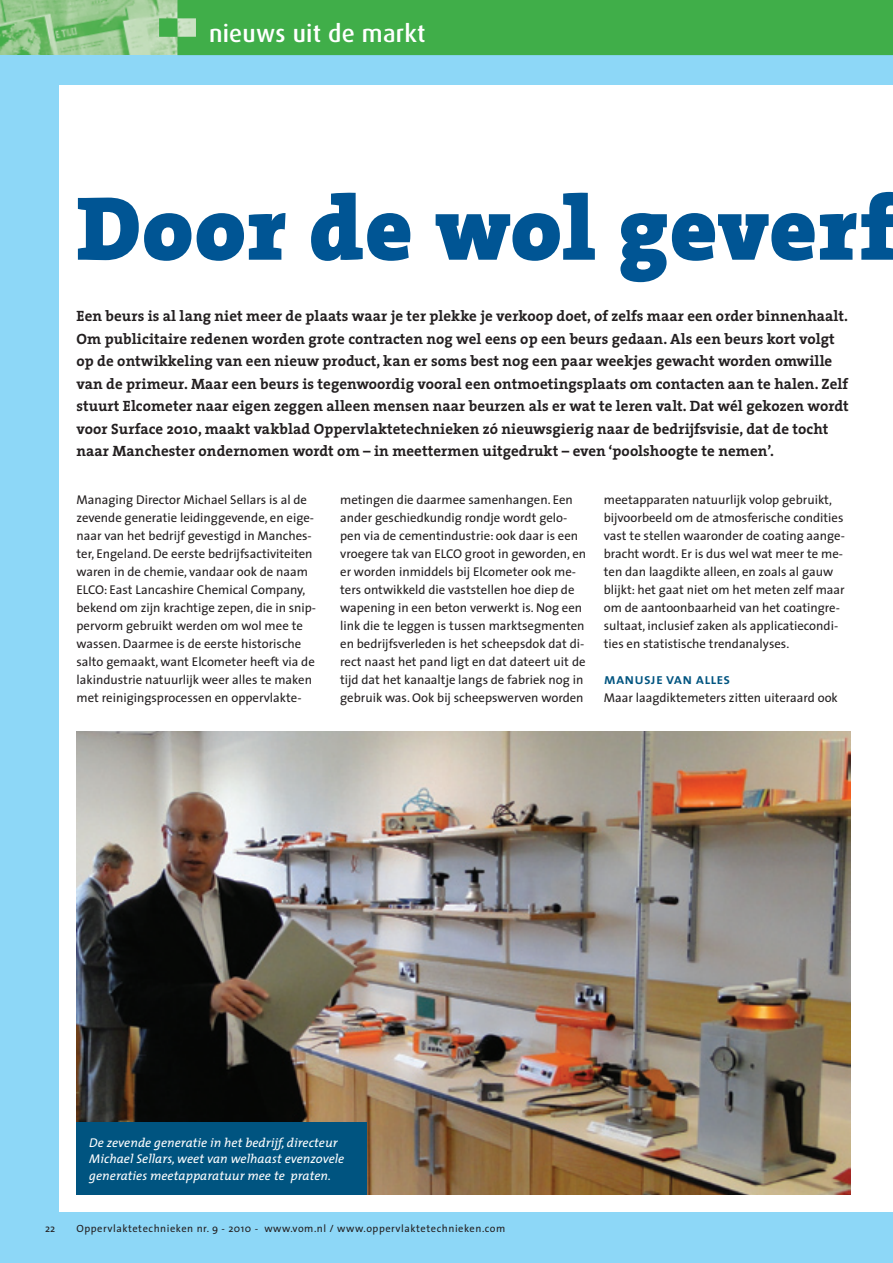
<style>
.page{position:relative;width:893px;height:1263px;background:#fff}
.page>*{position:absolute;margin:0;border:0;box-sizing:border-box;transform-origin:0 0}
.kop{font:900 91.5px "The Serif";letter-spacing:.01em;color:#005594}
.t1{font:500 24.3px "Dax";letter-spacing:.01em;color:#fff}
.intro{font:700 15px/22.5px "The Serif";letter-spacing:.005em;color:#231f20}
.subkop{font:15px "The Mix Semi Bold Caps";letter-spacing:.01em;color:#005480}
.platte_tekst{font:12.75px/18px "The Sans";color:#231f20}
.bijschrift{font:italic 12.75px/16.5px "The Mix";letter-spacing:.005em;color:#fff}
.t2{font:10.5px "The Sans";letter-spacing:.05em;color:#231f20}
</style>
<div class="page">
<div style="left:0;top:44px;width:893px;height:1219px;background:#8dd7f7"></div>
<img style="left:0;top:0;width:159px;height:55px">
<div style="left:159px;top:0;width:734px;height:55px;background:#40ae49"></div>
<div style="left:60px;top:85px;width:833px;height:1127px;background:#fff"></div>
<img style="left:77px;top:731px;width:773px;height:464px">
<div style="left:77px;top:1123px;width:290px;height:72px;background:#005480"></div>
<p class="t1" style="left:209px;top:20px;width:218px">nieuws uit de markt</p>
<p class="kop" style="left:77px;top:151px;width:821px">Door de wol geverf</p>
<p class="intro" style="left:77px;top:305px;width:774px">Een beurs is al lang niet meer de plaats waar je ter plekke je verkoop doet, of zelfs maar een order binnenhaalt.<br>Om publicitaire redenen worden grote contracten nog wel eens op een beurs gedaan. Als een beurs kort volgt op de ontwikkeling van een nieuw product, kan er soms best nog een paar weekjes gewacht worden omwille van de primeur. Maar een beurs is tegenwoordig vooral een ontmoetingsplaats om contacten aan te halen. Zelf stuurt Elcometer naar eigen zeggen alleen mensen naar beurzen als er wat te leren valt. Dat wél gekozen wordt voor Surface 2010, maakt vakblad Oppervlaktetechnieken zó nieuwsgierig naar de bedrijfsvisie, dat de tocht naar Manchester ondernomen wordt om – in meettermen uitgedrukt – even ‘poolshoogte te nemen’.</p>
<p class="platte_tekst" style="left:604px;top:490px;width:243px">meetapparaten natuurlijk volop gebruikt, bijvoorbeeld om de atmosferische condities vast te stellen waaronder de coating aange&shy;bracht wordt. Er is dus wel wat meer te me&shy;ten dan laagdikte alleen, en zoals al gauw blijkt: het gaat niet om het meten zelf maar om de aantoonbaarheid van het coatingre&shy;sultaat, inclusief zaken als applicatiecondi&shy;ties en statistische trendanalyses.</p>
<p class="subkop" style="left:604px;top:666px;width:128px">manusje van alles</p>
<p class="platte_tekst" style="left:604px;top:688px;width:236px">Maar laagdiktemeters zitten uiteraard ook</p>
<p class="platte_tekst" style="left:77px;top:490px;width:241px">Managing Director Michael Sellars is al de zevende generatie leidinggevende, en eige&shy;naar van het bedrijf gevestigd in Manches&shy;ter, Engeland. De eerste bedrijfsactiviteiten waren in de chemie, vandaar ook de naam ELCO: East Lancashire Chemical Company, bekend om zijn krachtige zepen, die in snip&shy;pervorm gebruikt werden om wol mee te wassen. Daarmee is de eerste historische salto gemaakt, want Elcometer heeft via de lakindustrie natuurlijk weer alles te maken met reinigingsprocessen en oppervlakte-</p>
<p class="platte_tekst" style="left:340px;top:490px;width:247px">metingen die daarmee samenhangen. Een ander geschiedkundig rondje wordt gelo&shy;pen via de cementindustrie: ook daar is een vroegere tak van ELCO groot in geworden, en er worden inmiddels bij Elcometer ook me&shy;ters ontwikkeld die vaststellen hoe diep de wapening in een beton verwerkt is. Nog een link die te leggen is tussen marktsegmenten en bedrijfsverleden is het scheepsdok dat di&shy;rect naast het pand ligt en dat dateert uit de tijd dat het kanaaltje langs de fabriek nog in gebruik was. Ook bij scheepswerven worden</p>
<p class="bijschrift" style="left:89px;top:1134px;width:256px">De zevende generatie in het bedrijf, directeur<br>Michael Sellars, weet van welhaast evenzovele generaties meetapparatuur mee te praten.</p>
<p class="t2" style="left:45px;top:1220px;width:12px">22</p>
<p class="t2" style="left:77px;top:1220px;width:430px">Oppervlaktetechnieken nr. 9 - 2010 - www.vom.nl / www.oppervlaktetechnieken.com</p>
</div>
